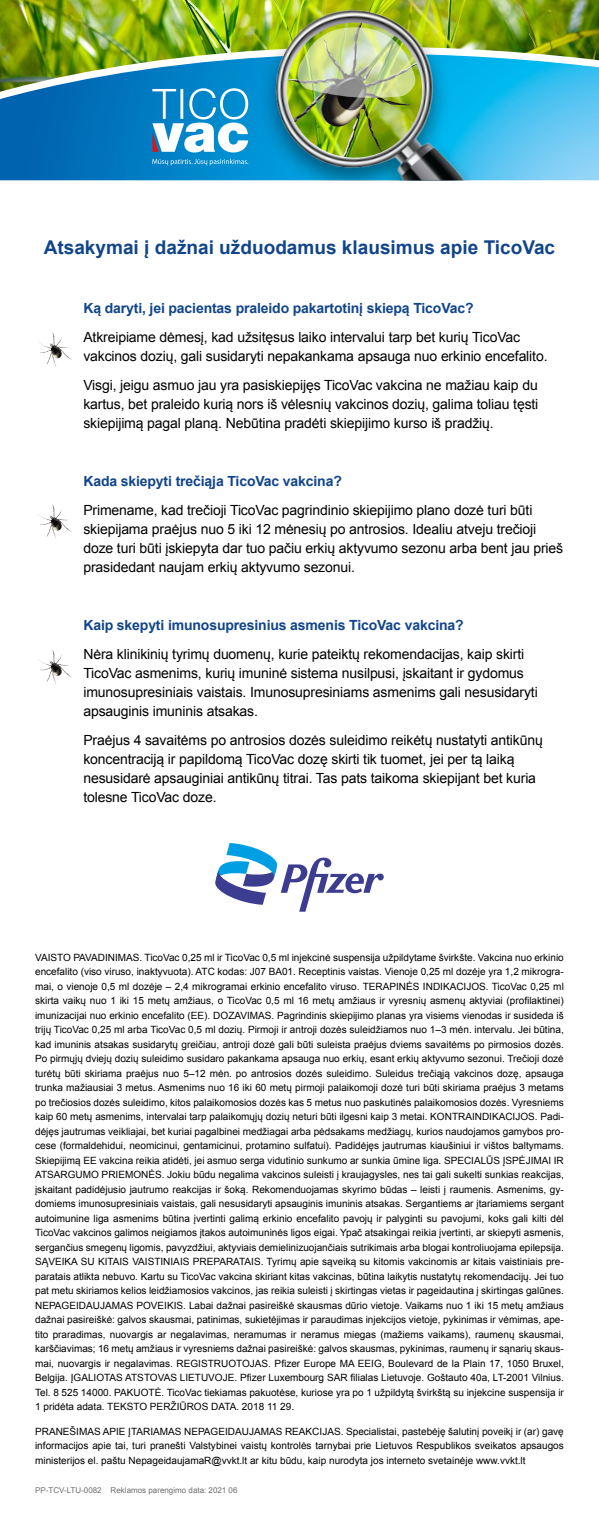
<style>
.page{position:relative;width:599px;height:1531px;background:#fff}
.page>*{position:absolute;margin:0;border:0;box-sizing:border-box;transform-origin:0 0}
.t1{font:700 19px "Arial";color:#11458b}
.t2{font:14px/19px "Arial";letter-spacing:-.01em;color:#000}
.t3{font:700 14px "Arial";letter-spacing:-.01em;color:#11458b}
.t4{font:10px/14.5px "Arial";color:#000;text-align:justify}
.t5{font:8px "Arial";color:#706f6f}
</style>
<div class="page">
<img style="left:0;top:0;width:598px;height:26px">
<svg style="left:0;top:26px;width:598px;height:154px;background:#419ca2"></svg>
<svg style="left:215px;top:843px;width:168px;height:69px"></svg>
<svg style="left:152px;top:88px;width:96px;height:64px"></svg>
<svg style="left:152px;top:159px;width:96px;height:6px"></svg>
<div style="left:258px;top:2px;width:211px;height:178px;background:#000;opacity:.45"></div>
<img style="left:268px;top:5px;width:201px;height:175px">
<img style="left:284px;top:23px;width:140px;height:137px">
<img style="left:287px;top:25px;width:94px;height:132px">
<img style="left:295px;top:25px;width:123px;height:74px">
<img style="left:38px;top:333px;width:17px;height:32px">
<img style="left:37px;top:505px;width:18px;height:32px">
<img style="left:39px;top:650px;width:16px;height:32px">
<h1 class="t1" style="left:44px;top:235px;width:512px">Atsakymai į dažnai užduodamus klausimus apie TicoVac</h1>
<h2 class="t3" style="left:83px;top:298px;width:391px">Ką daryti, jei pacientas praleido pakartotinį skiepą TicoVac?</h2>
<h2 class="t2" style="left:83px;top:327px;width:465px">Atkreipiame dėmesį, kad užsitęsus laiko intervalui tarp bet kurių TicoVac vakcinos dozių, gali susidaryti nepakankama apsauga nuo erkinio encefalito.</h2>
<h2 class="t2" style="left:83px;top:375px;width:456px;text-align:justify">Visgi, jeigu asmuo jau yra pasiskiepijęs TicoVac vakcina ne mažiau kaip du kartus, bet praleido kurią nors iš vėlesnių vakcinos dozių, galima toliau tęsti skiepijimą pagal planą. Nebūtina pradėti skiepijimo kurso iš pradžių.</h2>
<h2 class="t3" style="left:83px;top:471px;width:260px">Kada skiepyti trečiąja TicoVac vakcina?</h2>
<p class="t2" style="left:83px;top:500px;width:481px">Primename, kad trečioji TicoVac pagrindinio skiepijimo plano dozė turi būti skiepijama praėjus nuo 5 iki 12 mėnesių po antrosios. Idealiu atveju trečioji doze turi būti įskiepyta dar tuo pačiu erkių aktyvumo sezonu arba bent jau prieš prasidedant naujam erkių aktyvumo sezonui.</p>
<h2 class="t3" style="left:83px;top:615px;width:381px">Kaip skepyti imunosupresinius asmenis TicoVac vakcina?</h2>
<p class="t2" style="left:83px;top:644px;width:455px">Nėra klinikinių tyrimų duomenų, kurie pateiktų rekomendacijas, kaip skirti TicoVac asmenims, kurių imuninė sistema nusilpusi, įskaitant ir gydomus imunosupresiniais vaistais. Imunosupresiniams asmenims gali nesusidaryti apsauginis imuninis atsakas.</p>
<p class="t2" style="left:83px;top:730px;width:460px">Praėjus 4 savaitėms po antrosios dozės suleidimo reikėtų nustatyti antikūnų koncentraciją ir papildomą TicoVac dozę skirti tik tuomet, jei per tą laiką nesusidarė apsauginiai antikūnų titrai. Tas pats taikoma skiepijant bet kuria tolesne TicoVac doze.</p>
<p class="t4" style="left:35px;top:950px;width:530px">VAISTO PAVADINIMAS. TicoVac 0,25 ml ir TicoVac 0,5 ml injekcinė suspensija užpildytame švirkšte. Vakcina nuo erkinio encefalito (viso viruso, inaktyvuota). ATC kodas: J07 BA01. Receptinis vaistas. Vienoje 0,25 ml dozėje yra 1,2 mikrogra&shy;mai, o vienoje 0,5 ml dozėje – 2,4 mikrogramai erkinio encefalito viruso. TERAPINĖS INDIKACIJOS. TicoVac 0,25 ml skirta vaikų nuo 1 iki 15 metų amžiaus, o TicoVac 0,5 ml 16 metų amžiaus ir vyresnių asmenų aktyviai (profilaktinei) imunizacijai nuo erkinio encefalito (EE). DOZAVIMAS. Pagrindinis skiepijimo planas yra visiems vienodas ir susideda iš trijų TicoVac 0,25 ml arba TicoVac 0,5 ml dozių. Pirmoji ir antroji dozės suleidžiamos nuo 1–3 mėn. intervalu. Jei būtina, kad imuninis atsakas susidarytų greičiau, antroji dozė gali būti suleista praėjus dviems savaitėms po pirmosios dozės.<br>Po pirmųjų dviejų dozių suleidimo susidaro pakankama apsauga nuo erkių, esant erkių aktyvumo sezonui. Trečioji dozė turėtų būti skiriama praėjus nuo 5–12 mėn. po antrosios dozės suleidimo. Suleidus trečiąją vakcinos dozę, apsauga trunka mažiausiai 3 metus. Asmenims nuo 16 iki 60 metų pirmoji palaikomoji dozė turi būti skiriama praėjus 3 metams po trečiosios dozės suleidimo, kitos palaikomosios dozės kas 5 metus nuo paskutinės palaikomosios dozės. Vyresniems kaip 60 metų asmenims, intervalai tarp palaikomųjų dozių neturi būti ilgesni kaip 3 metai. KONTRAINDIKACIJOS. Padi&shy;dėjęs jautrumas veikliajai, bet kuriai pagalbinei medžiagai arba pėdsakams medžiagų, kurios naudojamos gamybos pro&shy;cese (formaldehidui, neomicinui, gentamicinui, protamino sulfatui). Padidėjęs jautrumas kiaušiniui ir vištos baltymams.<br>Skiepijimą EE vakcina reikia atidėti, jei asmuo serga vidutinio sunkumo ar sunkia ūmine liga. SPECIALŪS ĮSPĖJIMAI IR ATSARGUMO PRIEMONĖS. Jokiu būdu negalima vakcinos suleisti į kraujagysles, nes tai gali sukelti sunkias reakcijas, įskaitant padidėjusio jautrumo reakcijas ir šoką. Rekomenduojamas skyrimo būdas – leisti į raumenis. Asmenims, gy&shy;domiems imunosupresiniais vaistais, gali nesusidaryti apsauginis imuninis atsakas. Sergantiems ar įtariamiems sergant autoimunine liga asmenims būtina įvertinti galimą erkinio encefalito pavojų ir palyginti su pavojumi, koks gali kilti dėl TicoVac vakcinos galimos neigiamos įtakos autoimuninės ligos eigai. Ypač atsakingai reikia įvertinti, ar skiepyti asmenis, sergančius smegenų ligomis, pavyzdžiui, aktyviais demielinizuojančiais sutrikimais arba blogai kontroliuojama epilepsija.<br>SĄVEIKA SU KITAIS VAISTINIAIS PREPARATAIS. Tyrimų apie sąveiką su kitomis vakcinomis ar kitais vaistiniais pre&shy;paratais atlikta nebuvo. Kartu su TicoVac vakcina skiriant kitas vakcinas, būtina laikytis nustatytų rekomendacijų. Jei tuo pat metu skiriamos kelios leidžiamosios vakcinos, jas reikia suleisti į skirtingas vietas ir pageidautina į skirtingas galūnes.<br>NEPAGEIDAUJAMAS POVEIKIS. Labai dažnai pasireiškė skausmas dūrio vietoje. Vaikams nuo 1 iki 15 metų amžiaus dažnai pasireiškė: galvos skausmai, patinimas, sukietėjimas ir paraudimas injekcijos vietoje, pykinimas ir vėmimas, ape&shy;tito praradimas, nuovargis ar negalavimas, neramumas ir neramus miegas (mažiems vaikams), raumenų skausmai, karščiavimas; 16 metų amžiaus ir vyresniems dažnai pasireiškė: galvos skausmas, pykinimas, raumenų ir sąnarių skaus&shy;mai, nuovargis ir negalavimas. REGISTRUOTOJAS. Pfizer Europe MA EEIG, Boulevard de la Plain 17, 1050 Bruxel, Belgija. ĮGALIOTAS ATSTOVAS LIETUVOJE. Pfizer Luxembourg SAR filialas Lietuvoje. Goštauto 40a, LT-2001 Vilnius.<br>Tel. 8 525 14000. PAKUOTĖ. TicoVac tiekiamas pakuotėse, kuriose yra po 1 užpildytą švirkštą su injekcine suspensija ir 1 pridėta adata. TEKSTO PERŽIŪROS DATA. 2018 11 29.</p>
<p class="t4" style="left:35px;top:1424px;width:529px">PRANEŠIMAS APIE ĮTARIAMAS NEPAGEIDAUJAMAS REAKCIJAS. Specialistai, pastebėję šalutinį poveikį ir (ar) gavę informacijos apie tai, turi pranešti Valstybinei vaistų kontrolės tarnybai prie Lietuvos Respublikos sveikatos apsaugos ministerijos el. paštu NepageidaujamaR@vvkt.lt ar kitu būdu, kaip nurodyta jos interneto svetainėje www.vvkt.lt</p>
<p class="t5" style="left:35px;top:1485px;width:204px">PP-TCV-LTU-0082 Reklamos parengimo data: 2021 06</p>
</div>
